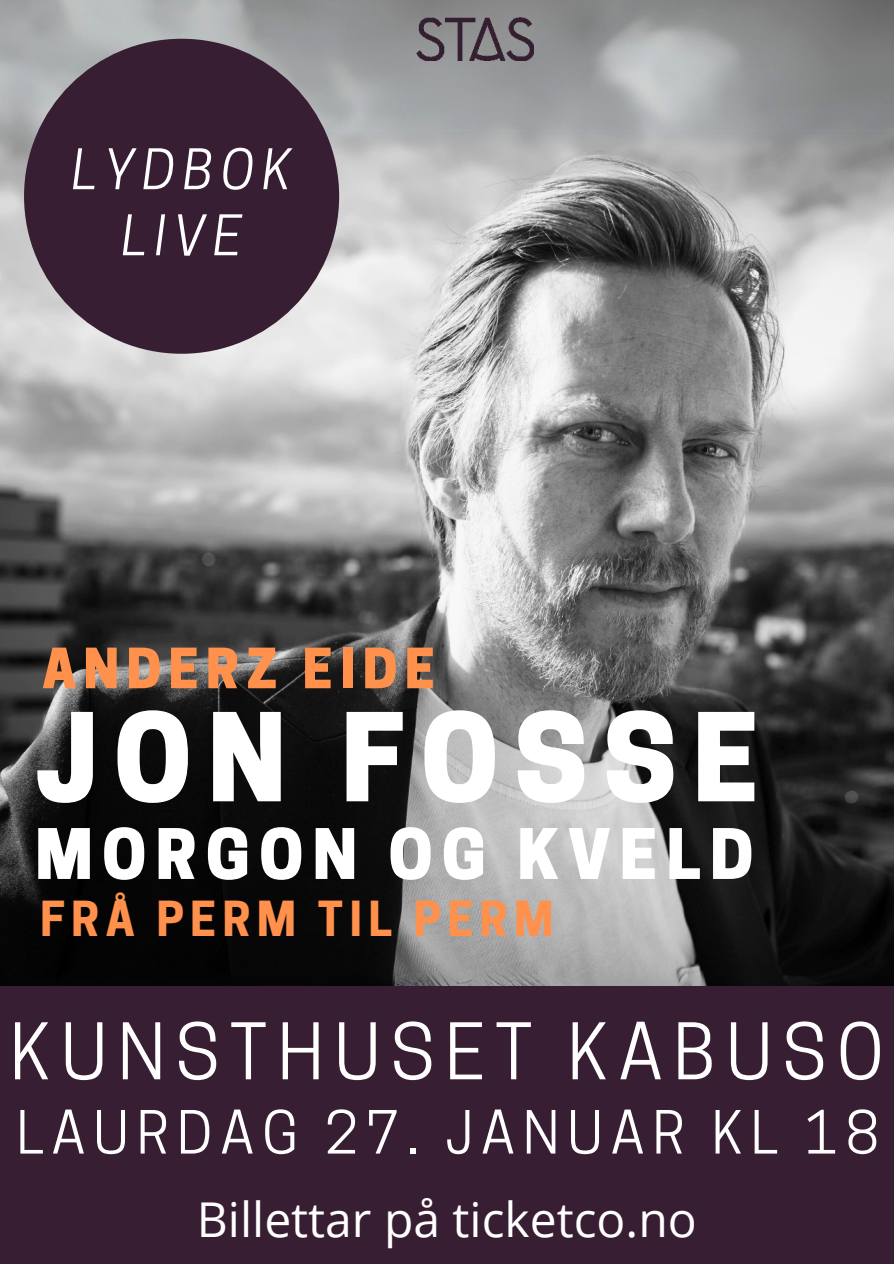
<style>
.page{position:relative;width:894px;height:1264px;background:#fff}
.page>*{position:absolute;margin:0;border:0;box-sizing:border-box;transform-origin:0 0}
.t1{font:800 114.6px "Cooper Hewitt";letter-spacing:.135em;color:#fff}
.t2{font:73.05px "Cooper Hewitt";letter-spacing:.135em;color:#fff}
.t3{font:800 65.25px "Cooper Hewitt";letter-spacing:.135em;color:#fff}
.t4{font:55.8px "Cooper Hewitt";letter-spacing:.135em;color:#fff}
.t5{font:italic 52.5px/66px "Cooper Hewitt";letter-spacing:.135em;color:#fff;text-align:center}
.t6{font:800 52.05px "Cooper Hewitt";letter-spacing:.135em;color:#ff914d}
.t7{font:48px "Open Sans";color:#fff}
.t8{font:700 45.3px "Cooper Hewitt";letter-spacing:.135em;color:#ff914d}
</style>
<div class="page">
<img style="left:0;top:0;width:893px;height:986px">
<div style="left:24px;top:39px;width:315px;height:315px;background:#381e32;border-radius:50%"></div>
<div style="left:0;top:986px;width:893px;height:277px;background:#381e32"></div>
<img style="left:416px;top:17px;width:117px;height:43px">
<p class="t5" style="left:72px;top:136px;width:221px">LYDBOK<br>LIVE</p>
<p class="t6" style="left:42px;top:637px;width:394px">ANDERZ EIDE</p>
<h1 class="t1" style="left:35px;top:690px;width:725px">JON FOSSE</h1>
<h3 class="t3" style="left:35px;top:815px;width:719px">MORGON OG KVELD</h3>
<p class="t8" style="left:40px;top:892px;width:514px">FRÅ PERM TIL PERM</p>
<h2 class="t2" style="left:10px;top:1008px;width:875px">KUNSTHUSET KABUSO</h2>
<p class="t4" style="left:16px;top:1099px;width:864px">LAURDAG 27. JANUAR KL 18</p>
<p class="t7" style="left:197px;top:1186px;width:501px">Billettar på ticketco.no</p>
</div>
